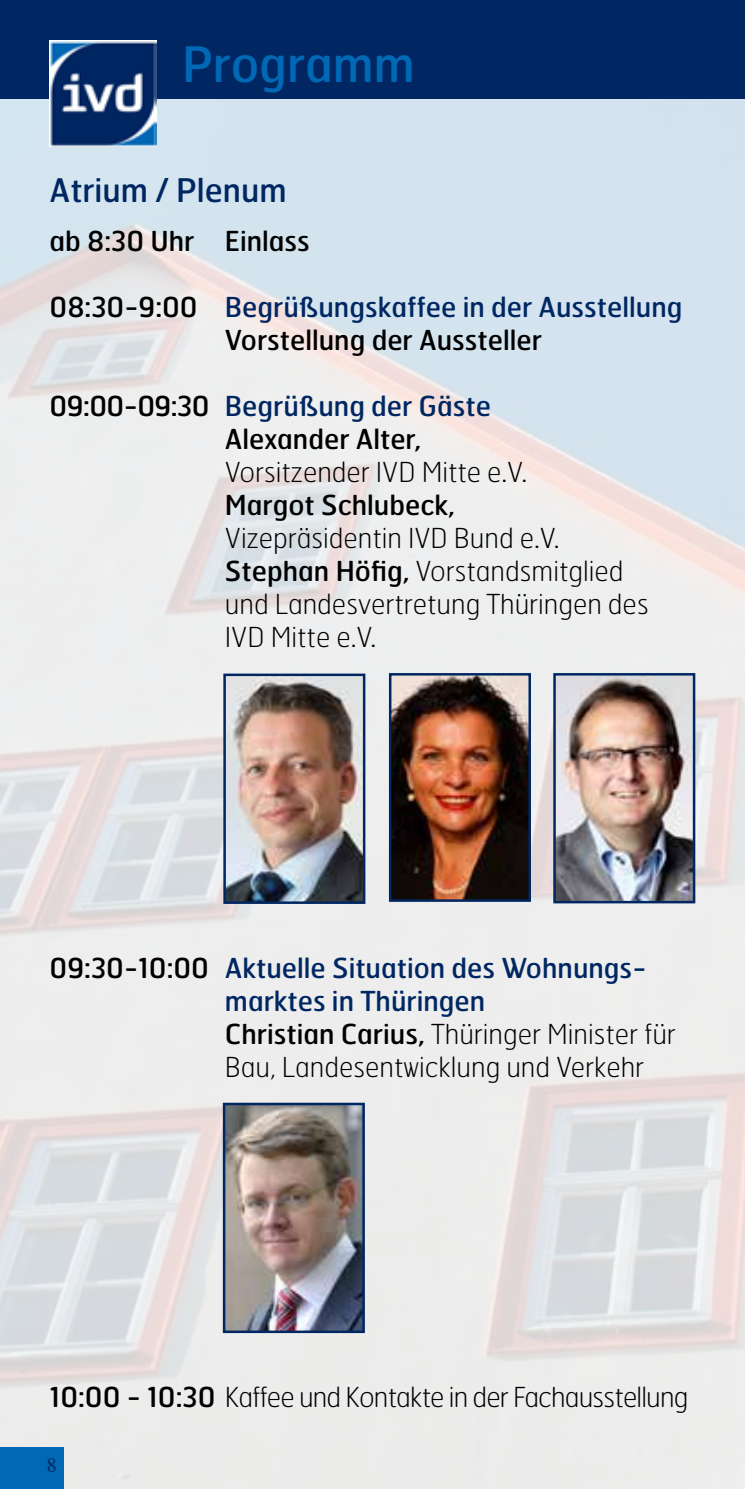
<style>
.page{position:relative;width:745px;height:1489px;background:#fff}
.page>*{position:absolute;margin:0;border:0;box-sizing:border-box;transform-origin:0 0}
.t1{font:48.75px "Hermes";color:#0068b5}
.t2{font:32.5px "Hermes";color:#002762}
.t3{font:100 27.5px/33px "Hermes";color:#000}
.t4{font:27.5px/33px "Hermes";color:#000}
.t5{font:100 27.5px "Hermes";letter-spacing:-.03em;color:#000}
.t6{font:20px "Times";color:#002762}
.s1{color:#002762}
.s2{font-weight:400}
.s3{font-weight:400;color:#002762}
</style>
<div class="page">
<img style="left:0;top:99px;width:744px;height:1389px">
<div style="left:0;top:1446px;width:64px;height:42px;background:#0068b5"></div>
<div style="left:0;top:0;width:744px;height:99px;background:#002762"></div>
<img style="left:50px;top:40px;width:106px;height:107px">
<img style="left:556px;top:676px;width:135px;height:224px">
<div style="left:553px;top:673px;width:141px;height:230px;border:2px solid #002762"></div>
<img style="left:226px;top:676px;width:136px;height:224px">
<div style="left:223px;top:673px;width:142px;height:230px;border:2px solid #002762"></div>
<img style="left:391px;top:676px;width:136px;height:222px">
<div style="left:388px;top:673px;width:142px;height:228px;border:2px solid #002762"></div>
<img style="left:226px;top:1105px;width:135px;height:224px">
<div style="left:223px;top:1102px;width:141px;height:230px;border:2px solid #002762"></div>
<h1 class="t1" style="left:182px;top:33px;width:234px">Programm</h1>
<p class="t2" style="left:50px;top:169px;width:238px">Atrium / Plenum</p>
<p class="t4" style="left:50px;top:224px;width:262px">ab 8:30 Uhr Einlass</p>
<p class="t4" style="left:225px;top:290px;width:459px;text-indent:-175px">08:30-9:00 <span class="s1">Begrüßungskaffee in der Ausstellung<br></span>Vorstellung der Aussteller</p>
<p class="t4" style="left:225px;top:389px;width:267px;text-indent:-175px">09:00-09:30 <span class="s1">Begrüßung der Gäste<br></span>Alexander Alter,</p>
<p class="t3" style="left:225px;top:455px;width:303px">Vorsitzender IVD Mitte e.V.</p>
<p class="t4" style="left:225px;top:488px;width:231px">Margot Schlubeck,</p>
<p class="t3" style="left:225px;top:521px;width:425px">Vizepräsidentin IVD Bund e.V.<br><span class="s2">Stephan Höfig,</span> Vorstandsmitglied und Landesvertretung Thüringen des<br>IVD Mitte e.V.</p>
<p class="t3" style="left:225px;top:950px;width:452px;text-indent:-175px"><span class="s2">09:30-10:00</span> <span class="s3">Aktuelle Situation des Wohnungs&shy;marktes in Thüringen<br></span><span class="s2">Christian Carius,</span> Thüringer Minister für Bau, Landesentwicklung und Verkehr</p>
<p class="t5" style="left:50px;top:1379px;width:640px"><span class="s2">10:00 - 10:30</span> Kaffee und Kontakte in der Fachausstellung</p>
<p class="t6" style="left:47px;top:1445px;width:11px">8</p>
</div>
